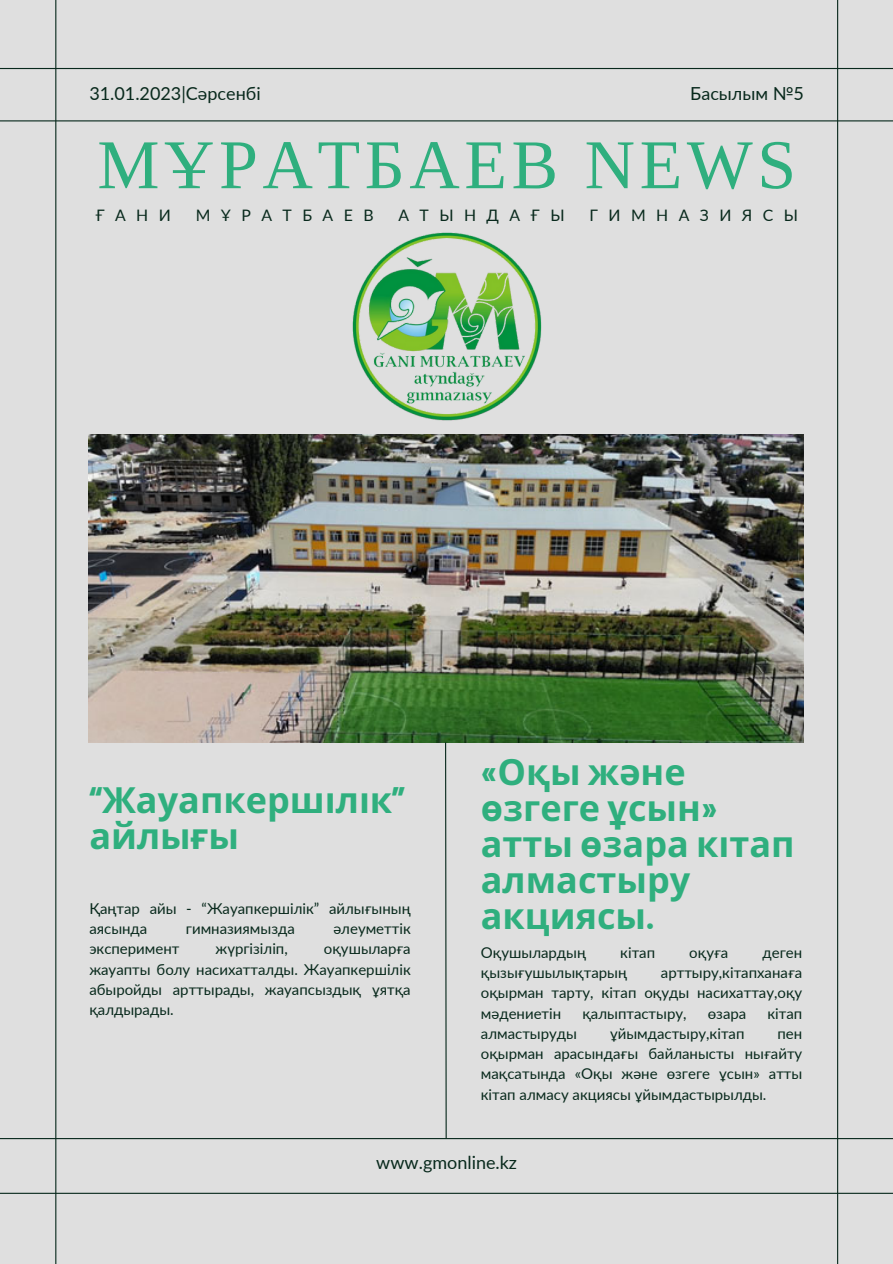
<style>
.page{position:relative;width:893px;height:1264px;background:#fff}
.page>*{position:absolute;margin:0;border:0;box-sizing:border-box;transform-origin:0 0}
.t1{font:69.9px "Libra Serif Modern";letter-spacing:.065em;color:#2faf7e}
.t2{font:700 36px/36px "Noto Sans";color:#2faf7e}
.t3{font:18px "Lato";color:#08291c}
.t4{font:15.75px "Lato";letter-spacing:.66em;color:#08291c}
.t5{font:15px/20.2px "Lato";color:#08291c;text-align:justify}
.s1{font-family:"Barlow Condensed"}
</style>
<div class="page">
<div style="left:0;top:0;width:892px;height:1263px;background:#dfdfdf"></div>
<img style="left:89px;top:434px;width:714px;height:308px">
<svg style="left:444px;top:741px;width:3px;height:396px"></svg>
<hr style="left:0;top:120px;width:892px;height:1px;background:#08291c">
<hr style="left:0;top:68px;width:892px;height:1px;background:#08291c">
<hr style="left:55px;top:0;width:1px;height:1263px;background:#08291c">
<hr style="left:837px;top:0;width:1px;height:1263px;background:#08291c">
<hr style="left:0;top:1192px;width:892px;height:1px;background:#08291c">
<hr style="left:0;top:1137px;width:892px;height:2px;background:#08291c">
<img style="left:352px;top:232px;width:190px;height:189px">
<h4 class="t3" style="left:89px;top:82px;width:173px">31.01.2023|Сәрсенбі</h4>
<p class="t3" style="left:690px;top:82px;width:115px">Басылым №5</p>
<h3 class="t1" style="left:97px;top:128px;width:700px">МҰРАТБАЕВ NEWS</h3>
<p class="t4" style="left:95px;top:205px;width:77px">ҒАНИ</p>
<p class="t4" style="left:196px;top:205px;width:179px">МҰРАТБАЕВ</p>
<p class="t4" style="left:398px;top:205px;width:167px">АТЫНДАҒЫ</p>
<p class="t4" style="left:589px;top:205px;width:210px">ГИМНАЗИЯСЫ</p>
<h2 class="t2" style="left:89px;top:781px;width:317px"><span class="s1">“</span>Жауапкершілі к<span class="s1">” </span>айлығы</h2>
<p class="t5" style="left:89px;top:897px;width:323px">Қаңтар айы - “Жауапкершілік” айлығының аясында</p>
<p class="t5" style="left:186px;top:918px;width:110px">гимназиямызда</p>
<p class="t5" style="left:333px;top:918px;width:79px">әлеуметтік</p>
<h2 class="t2" style="left:481px;top:752px;width:315px"><span class="s1">«</span>Оқы және өзгеге ұсын<span class="s1">» </span>атты өзара кітап алмастыру акциясы<span class="s1">.</span></h2>
<p class="t5" style="left:89px;top:938px;width:92px">эксперимент</p>
<p class="t5" style="left:215px;top:938px;width:74px">жүргізіліп,</p>
<p class="t5" style="left:89px;top:938px;width:323px;text-indent:234px">оқушыларға жауапты болу насихатталды. Жауапкершілік абыройды арттырады, жауапсыздық ұятқа қалдырады.</p>
<p class="t5" style="left:481px;top:941px;width:107px">Оқушылардың</p>
<p class="t5" style="left:620px;top:941px;width:36px">кітап</p>
<p class="t5" style="left:689px;top:941px;width:41px">оқуға</p>
<p class="t5" style="left:762px;top:941px;width:41px">деген</p>
<p class="t5" style="left:481px;top:962px;width:323px;text-indent:180px">арттыру,кітапханаға оқырман тарту, кітап оқуды насихаттау,оқу мәдениетін</p>
<p class="t5" style="left:481px;top:962px;width:148px">қызығушылықтарың</p>
<p class="t5" style="left:582px;top:1002px;width:106px">қалыптастыру,</p>
<p class="t5" style="left:707px;top:1002px;width:40px">өзара</p>
<p class="t5" style="left:767px;top:1002px;width:36px">кітап</p>
<p class="t5" style="left:481px;top:1022px;width:98px">алмастыруды</p>
<p class="t5" style="left:610px;top:1022px;width:136px">ұйымдастыру,кітап</p>
<p class="t5" style="left:481px;top:1022px;width:323px;text-indent:296px">пен оқырман арасындағы байланысты нығайту мақсатында «Оқы және өзгеге ұсын» атты кітап алмасу акциясы ұйымдастырылды.</p>
<h3 class="t3" style="left:376px;top:1151px;width:142px">www.gmonline.kz</h3>
</div>
